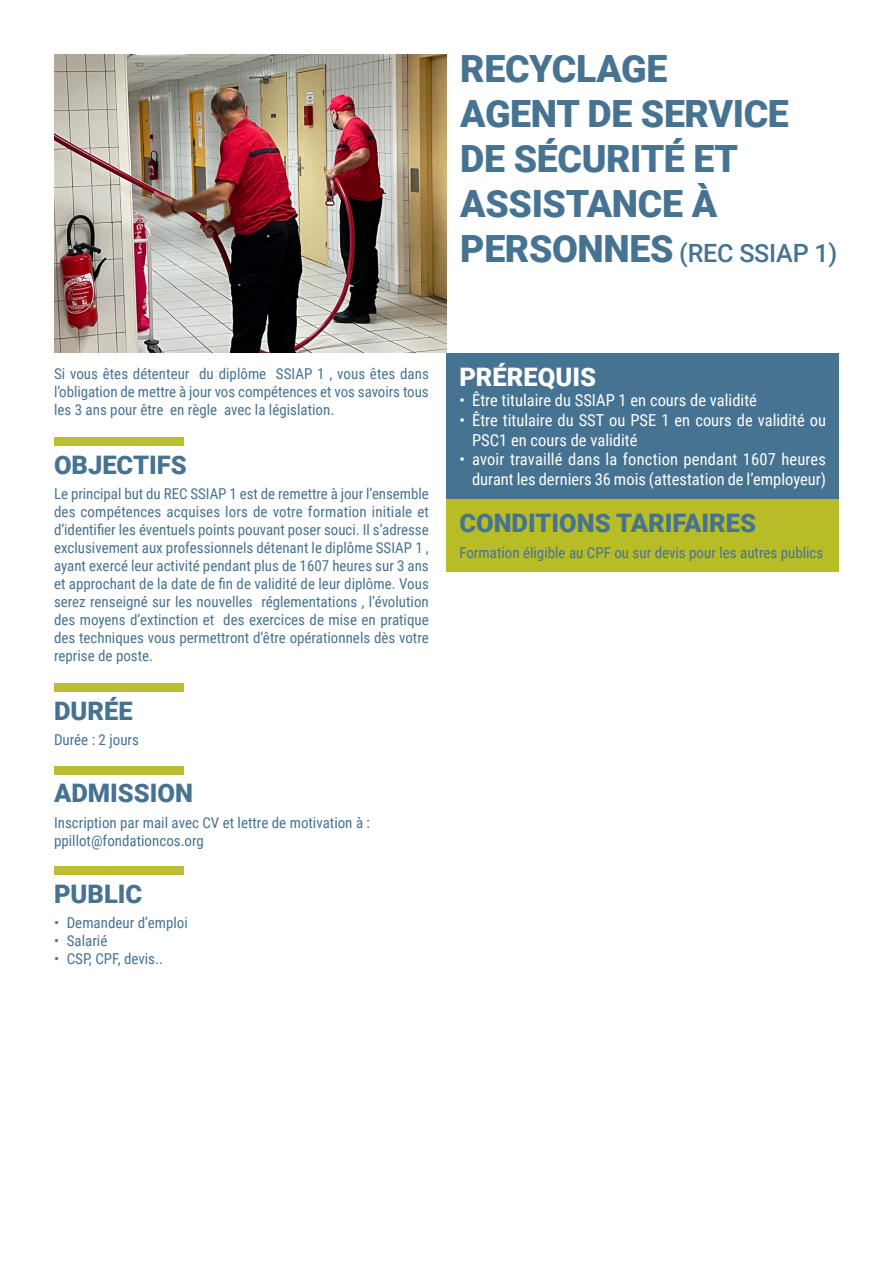
<style>
.page{position:relative;width:893px;height:1263px;background:#fff}
.page>*{position:absolute;margin:0;border:0;box-sizing:border-box;transform-origin:0 0}
.t1{font:900 37.5px/45px "Roboto";letter-spacing:-.01em;color:#467392}
.t2{font:900 25.5px "Roboto";color:#467392}
.t3{font:900 25.5px "Roboto";color:#fff}
.t4{font:500 25.2px "Roboto";letter-spacing:-.01em;color:#467392}
.t5{font:16.5px/19.8px "Roboto Condensed";color:#fff}
.t6{font:15px/18px "Roboto Condensed";color:#467392;text-align:justify}
.s1{font-weight:900;font-size:37.5px}
</style>
<div class="page">
<img style="left:54px;top:54px;width:392px;height:299px">
<div style="left:446px;top:353px;width:393px;height:146px;background:#467392"></div>
<div style="left:54px;top:683px;width:129px;height:9px;background:#bbbe31"></div>
<div style="left:54px;top:437px;width:129px;height:9px;background:#bbbe31"></div>
<div style="left:54px;top:766px;width:129px;height:8px;background:#bbbe31"></div>
<div style="left:54px;top:866px;width:129px;height:9px;background:#bbbe31"></div>
<div style="left:447px;top:499px;width:392px;height:73px;background:#b8bc26"></div>
<p class="t1" style="left:460px;top:45px;width:209px">RECYCLAGE</p>
<p class="t1" style="left:460px;top:90px;width:330px">AGENT DE SERVICE<br>DE SÉCURITÉ ET</p>
<p class="t1" style="left:460px;top:180px;width:258px">ASSISTANCE À</p>
<p class="t4" style="left:460px;top:236px;width:379px"><span class="s1">PERSONNES</span> (REC SSIAP 1)</p>
<p class="t6" style="left:54px;top:364px;width:376px">Si vous êtes détenteur du diplôme SSIAP 1 , vous êtes dans l’obligation de mettre à jour vos compétences et vos savoirs tous les 3 ans pour être en règle avec la législation.</p>
<p class="t2" style="left:54px;top:447px;width:134px">OBJECTIFS</p>
<p class="t6" style="left:54px;top:484px;width:376px">Le principal but du REC SSIAP 1 est de remettre à jour l’ensemble des compétences acquises lors de votre formation initiale et d’identifier les éventuels points pouvant poser souci. Il s’adresse exclusivement aux professionnels détenant le diplôme SSIAP 1 , ayant exercé leur activité pendant plus de 1607 heures sur 3 ans et approchant de la date de fin de validité de leur diplôme. Vous serez renseigné sur les nouvelles réglementations , l’évolution des moyens d’extinction et des exercices de mise en pratique des techniques vous permettront d’être opérationnels dès votre reprise de poste.</p>
<p class="t2" style="left:54px;top:693px;width:80px">DURÉE</p>
<p class="t6" style="left:54px;top:730px;width:87px">Durée : 2 jours</p>
<p class="t2" style="left:54px;top:775px;width:141px">ADMISSION</p>
<p class="t6" style="left:54px;top:813px;width:318px">Inscription par mail avec CV et lettre de motivation à :</p>
<p class="t6" style="left:54px;top:831px;width:151px">ppillot@fondationcos.org</p>
<p class="t2" style="left:54px;top:876px;width:90px">PUBLIC</p>
<p class="t6" style="left:54px;top:913px;width:135px">• Demandeur d’emploi</p>
<p class="t6" style="left:54px;top:931px;width:55px">• Salarié</p>
<p class="t6" style="left:54px;top:949px;width:110px">• CSP, CPF, devis..</p>
<p class="t3" style="left:459px;top:359px;width:138px">PRÉREQUIS</p>
<p class="t5" style="left:459px;top:390px;width:299px">• Être titulaire du SSIAP 1 en cours de validité</p>
<p class="t5" style="left:472px;top:409px;width:355px;text-indent:-13px">• Être titulaire du SST ou PSE 1 en cours de validité ou<br>PSC1 en cours de validité</p>
<p class="t5" style="left:459px;top:449px;width:368px;text-align:right">• avoir travaillé dans la fonction pendant 1607 heures durant les derniers 36 mois (attestation de l’employeur)</p>
<p class="t2" style="left:459px;top:505px;width:298px">CONDITIONS TARIFAIRES</p>
<p class="t6" style="left:459px;top:543px;width:365px">Formation éligible au CPF ou sur devis pour les autres publics</p>
</div>
